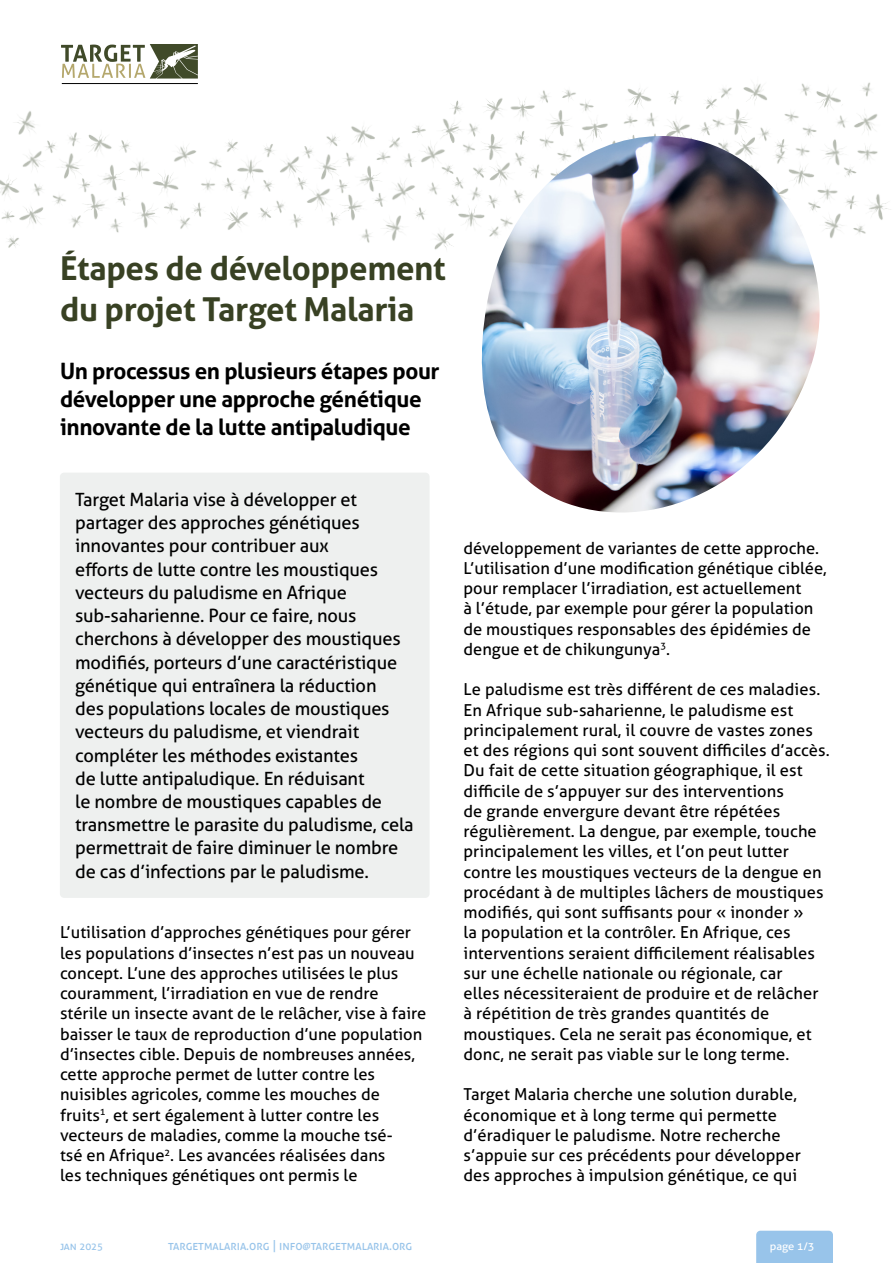
<style>
.page{position:relative;width:893px;height:1263px;background:#fff}
.page>*{position:absolute;margin:0;border:0;box-sizing:border-box;transform-origin:0 0}
.t1{font:700 33px/40.5px "Aller";letter-spacing:-.01em;color:#384123}
.t2{font:700 22.5px/28.2px "Aller";letter-spacing:-.015em;color:#000}
.t3{font:18.3px/23.2px "Aller";letter-spacing:-.01em;color:#000}
.t4{font:16.5px/20.2px "Aller";color:#000}
.t5{font:12.9px "Aller";color:#98c4ea;scale:.93 1}
.t6{font:10.65px "Aller";color:#fff;scale:1.06 1}
.t7{font:9.9px "Aller";color:#98c4ea}
.s1{font-size:18.75px}
.s2{font-size:11.4px}
</style>
<div class="page">
<svg style="left:61px;top:44px;width:137px;height:27px"></svg>
<img style="left:0;top:71px;width:891px;height:179px">
<div style="left:756px;top:1231px;width:77px;height:32px;background:#98c4ea"></div>
<img style="left:470px;top:136px;width:371px;height:377px">
<div style="left:60px;top:473px;width:370px;height:425px;background:#eef0ef;border-radius:4px"></div>
<h1 class="t1" style="left:60px;top:248px;width:387px">Étapes de développement du projet Target Malaria</h1>
<h2 class="t2" style="left:60px;top:356px;width:381px">Un processus en plusieurs étapes pour développer une approche génétique innovante de la lutte antipaludique</h2>
<p class="t3" style="left:75px;top:488px;width:340px">Target Malaria vise à développer et partager des approches génétiques innovantes pour contribuer aux<br>efforts de lutte contre les moustiques vecteurs du paludisme en Afrique sub-saharienne. Pour ce faire, nous cherchons à développer des moustiques modifiés, porteurs d’une caractéristique génétique qui entraînera la réduction<br>des populations locales de moustiques vecteurs du paludisme, et viendrait compléter les méthodes existantes<br>de lutte antipaludique. En réduisant<br>le nombre de moustiques capables de transmettre le parasite du paludisme, cela permettrait de faire diminuer le nombre de cas d’infections par le paludisme<span class="s1">.</span></p>
<p class="t4" style="left:60px;top:922px;width:368px">L’utilisation d’approches génétiques pour gérer les populations d’insectes n’est pas un nouveau concept. L’une des approches utilisées le plus couramment, l’irradiation en vue de rendre stérile un insecte avant de le relâcher, vise à faire baisser le taux de reproduction d’une population d’insectes cible. Depuis de nombreuses années, cette approche permet de lutter contre les nuisibles agricoles, comme les mouches de fruits<sup>1</sup>, et sert également à lutter contre les vecteurs de maladies, comme la mouche tsé-<br>tsé en Afrique<sup>2</sup>. Les avancées réalisées dans<br>les techniques génétiques ont permis le</p>
<p class="t4" style="left:463px;top:537px;width:365px">développement de variantes de cette approche.<br>L’utilisation d’une modification génétique ciblée, pour remplacer l’irradiation, est actuellement<br>à l’étude, par exemple pour gérer la population de moustiques responsables des épidémies de dengue et de chikungunya<sup>3</sup>.</p>
<p class="t4" style="left:463px;top:679px;width:368px">Le paludisme est très différent de ces maladies.<br>En Afrique sub-saharienne, le paludisme est principalement rural, il couvre de vastes zones et des régions qui sont souvent difficiles d’accès.<br>Du fait de cette situation géographique, il est difficile de s’appuyer sur des interventions<br>de grande envergure devant être répétées régulièrement. La dengue, par exemple, touche principalement les villes, et l’on peut lutter contre les moustiques vecteurs de la dengue en procédant à de multiples lâchers de moustiques modifiés, qui sont suffisants pour « inonder »<br>la population et la contrôler. En Afrique, ces interventions seraient difficilement réalisables sur une échelle nationale ou régionale, car<br>elles nécessiteraient de produire et de relâcher à répétition de très grandes quantités de moustiques. Cela ne serait pas économique, et donc, ne serait pas viable sur le long terme.</p>
<p class="t4" style="left:463px;top:1084px;width:339px">Target Malaria cherche une solution durable, économique et à long terme qui permette d’éradiquer le paludisme. Notre recherche s’appuie sur ces précédents pour développer des approches à impulsion génétique, ce qui</p>
<p class="t7" style="left:60px;top:1240px;width:45px"><span class="s2">jan</span> 2025</p>
<p class="t5" style="left:168px;top:1237px;width:264px">targetmalaria.org | info@targetmalaria.org</p>
<p class="t6" style="left:770px;top:1240px;width:44px">page 1/3</p>
</div>
